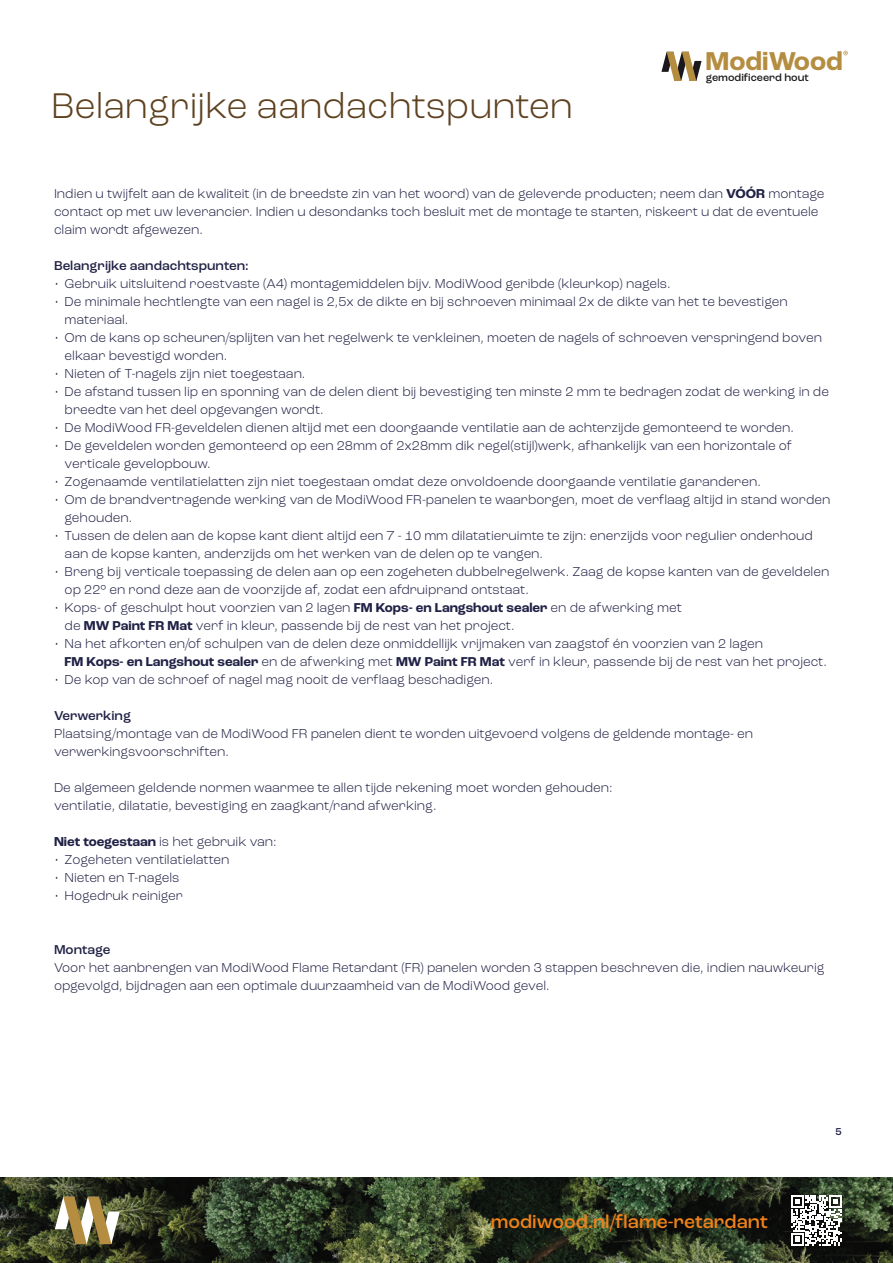
<style>
.page{position:relative;width:893px;height:1263px;background:#fff}
.page>*{position:absolute;margin:0;border:0;box-sizing:border-box;transform-origin:0 0}
.t1{font:300 37.5px "Roc Grotesk";color:#5e411f}
.t2{font:700 27.15px "Roc Grotesk";color:#b58d41}
.t3{font:500 19.5px "Roc Grotesk";color:#f0821a}
.t4{font:300 13.5px/18px "Roc Grotesk";color:#202145}
.t5{font:500 13.5px "Roc Grotesk";color:#202145}
.t6{font:500 10.8px "Roc Grotesk";color:#1a181c}
.t7{font:500 10.5px "Roc Grotesk";color:#202145}
.s1{font-weight:700}
</style>
<div class="page">
<img style="left:0;top:1178px;width:893px;height:85px">
<svg style="left:791px;top:1195px;width:50px;height:50px"></svg>
<svg style="left:55px;top:1197px;width:65px;height:47px"></svg>
<svg style="left:661px;top:52px;width:41px;height:29px"></svg>
<svg style="left:843px;top:51px;width:5px;height:4px"></svg>
<h1 class="t1" style="left:51px;top:83px;width:523px">Belangrijke aandachtspunten</h1>
<h2 class="t2" style="left:706px;top:44px;width:139px">ModiWood</h2>
<p class="t6" style="left:706px;top:71px;width:104px">gemodificeerd hout</p>
<p class="t4" style="left:54px;top:184px;width:772px">Indien u twijfelt aan de kwaliteit (in de breedste zin van het woord) van de geleverde producten; neem dan <span class="s1">VÓÓR</span> montage contact op met uw leverancier. Indien u desondanks toch besluit met de montage te starten, riskeert u dat de eventuele claim wordt afgewezen.</p>
<p class="t5" style="left:54px;top:257px;width:196px">Belangrijke aandachtspunten:</p>
<p class="t4" style="left:54px;top:274px;width:618px">• Gebruik uitsluitend roestvaste (A4) montagemiddelen bijv. ModiWood geribde (kleurkop) nagels.</p>
<p class="t4" style="left:65px;top:292px;width:724px;text-indent:-11px">• De minimale hechtlengte van een nagel is 2,5x de dikte en bij schroeven minimaal 2x de dikte van het te bevestigen materiaal.</p>
<p class="t4" style="left:65px;top:328px;width:759px;text-indent:-11px">• Om de kans op scheuren/splijten van het regelwerk te verkleinen, moeten de nagels of schroeven verspringend boven elkaar bevestigd worden.</p>
<p class="t4" style="left:54px;top:364px;width:253px">• Nieten of T-nagels zijn niet toegestaan.</p>
<p class="t4" style="left:65px;top:382px;width:766px;text-indent:-11px">• De afstand tussen lip en sponning van de delen dient bij bevestiging ten minste 2 mm te bedragen zodat de werking in de breedte van het deel opgevangen wordt.</p>
<p class="t4" style="left:54px;top:418px;width:741px">• De ModiWood FR-geveldelen dienen altijd met een doorgaande ventilatie aan de achterzijde gemonteerd te worden.</p>
<p class="t4" style="left:65px;top:436px;width:729px;text-indent:-11px">• De geveldelen worden gemonteerd op een 28mm of 2x28mm dik regel(stijl)werk, afhankelijk van een horizontale of verticale gevelopbouw.</p>
<p class="t4" style="left:54px;top:472px;width:708px">• Zogenaamde ventilatielatten zijn niet toegestaan omdat deze onvoldoende doorgaande ventilatie garanderen.</p>
<p class="t4" style="left:65px;top:490px;width:767px;text-indent:-11px">• Om de brandvertragende werking van de ModiWood FR-panelen te waarborgen, moet de verflaag altijd in stand worden gehouden.</p>
<p class="t4" style="left:65px;top:526px;width:750px;text-indent:-11px">• Tussen de delen aan de kopse kant dient altijd een 7 - 10 mm dilatatieruimte te zijn: enerzijds voor regulier onderhoud aan de kopse kanten, anderzijds om het werken van de delen op te vangen.</p>
<p class="t4" style="left:65px;top:562px;width:766px;text-indent:-11px">• Breng bij verticale toepassing de delen aan op een zogeheten dubbelregelwerk. Zaag de kopse kanten van de geveldelen op 22° en rond deze aan de voorzijde af, zodat een afdruiprand ontstaat.</p>
<p class="t4" style="left:65px;top:598px;width:619px;text-indent:-11px">• Kops- of geschulpt hout voorzien van 2 lagen <span class="s1">FM Kops- en Langshout sealer</span> en de afwerking met de <span class="s1">MW Paint FR Mat</span> verf in kleur, passende bij de rest van het project.</p>
<p class="t4" style="left:65px;top:634px;width:764px;text-indent:-11px">• Na het afkorten en/of schulpen van de delen deze onmiddellijk vrijmaken van zaagstof én voorzien van 2 lagen<br><span class="s1">FM Kops- en Langshout sealer</span> en de afwerking met <span class="s1">MW Paint FR Mat</span> verf in kleur, passende bij de rest van het project.</p>
<p class="t4" style="left:54px;top:670px;width:441px">• De kop van de schroef of nagel mag nooit de verflaag beschadigen.</p>
<p class="t5" style="left:54px;top:707px;width:79px">Verwerking</p>
<p class="t4" style="left:54px;top:724px;width:701px">Plaatsing/montage van de ModiWood FR panelen dient te worden uitgevoerd volgens de geldende montage- en verwerkingsvoorschriften.</p>
<p class="t4" style="left:54px;top:778px;width:560px">De algemeen geldende normen waarmee te allen tijde rekening moet worden gehouden: ventilatie, dilatatie, bevestiging en zaagkant/rand afwerking.</p>
<p class="t4" style="left:54px;top:832px;width:224px"><span class="s1">Niet toegestaan</span> is het gebruik van:</p>
<p class="t4" style="left:54px;top:850px;width:177px">• Zogeheten ventilatielatten</p>
<p class="t4" style="left:54px;top:868px;width:127px">• Nieten en T-nagels</p>
<p class="t4" style="left:54px;top:886px;width:131px">• Hogedruk reiniger</p>
<p class="t5" style="left:54px;top:941px;width:58px">Montage</p>
<p class="t4" style="left:54px;top:958px;width:772px">Voor het aanbrengen van ModiWood Flame Retardant (FR) panelen worden 3 stappen beschreven die, indien nauwkeurig opgevolgd, bijdragen aan een optimale duurzaamheid van de ModiWood gevel.</p>
<h3 class="t3" style="left:491px;top:1209px;width:279px">modiwood.nl/flame-retardant</h3>
<p class="t7" style="left:836px;top:1125px;width:8px">5</p>
</div>
